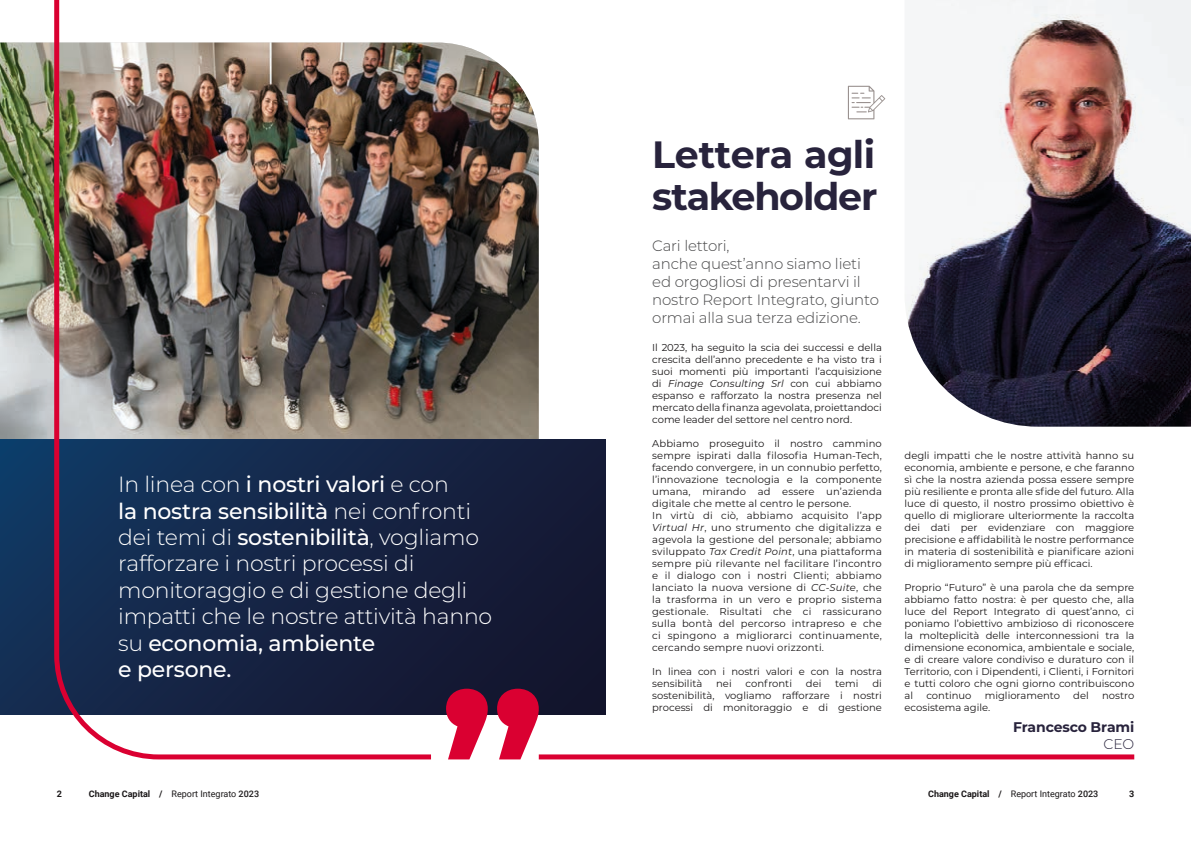
<style>
.page{position:relative;width:1191px;height:842px;background:#fff}
.page>*{position:absolute;margin:0;border:0;box-sizing:border-box;transform-origin:0 0}
.t1{font:700 38px/42px "Montserrat";letter-spacing:-.02em;color:#28233c}
.t2{font:300 22px/26.4px "Montserrat";letter-spacing:-.01em;color:#fff}
.t3{font:300 15px/18px "Montserrat";letter-spacing:-.01em;color:#474748}
.t4{font:700 14px "Montserrat";letter-spacing:-.01em;color:#28233c}
.t5{font:300 14px "Montserrat";color:#28233c}
.t6{font:10px/12px "Montserrat";letter-spacing:.01em;color:#1b1819;text-align:justify}
.t7{font:9px "Roboto";color:#1b1819}
.t8{font:700 9px "Roboto";color:#1b1819}
.s1{font-weight:500}
.s2{font-style:italic}
.s3{font-weight:700}
</style>
<div class="page">
<img style="left:905px;top:0;width:286px;height:427px">
<img style="left:0;top:43px;width:539px;height:396px">
<svg style="left:0;top:439px;width:605px;height:275px;background:#13203f"></svg>
<img style="left:52px;top:0;width:384px;height:760px">
<div style="left:539px;top:754px;width:595px;height:5px;background:#da0031"></div>
<svg style="left:446px;top:689px;width:93px;height:70px"></svg>
<svg style="left:848px;top:86px;width:37px;height:33px"></svg>
<p class="t2" style="left:118px;top:470px;width:375px">In linea con <span class="s1">i nostri valori</span> e con<br><span class="s1">la nostra sensibilità</span> nei confronti dei temi di <span class="s1">sostenibilità</span>, vogliamo rafforzare i nostri processi di monitoraggio e di gestione degli impatti che le nostre attività hanno su <span class="s1">economia, ambiente<br>e persone.</span></p>
<h1 class="t1" style="left:652px;top:132px;width:227px">Lettera agli stakeholder</h1>
<h3 class="t3" style="left:652px;top:237px;width:228px">Cari lettori,<br>anche quest’anno siamo lieti ed orgogliosi di presentarvi il nostro Report Integrato, giunto ormai alla sua terza edizione.</h3>
<p class="t6" style="left:652px;top:341px;width:231px">Il 2023, ha seguito la scia dei successi e della crescita dell’anno precedente e ha visto tra i suoi momenti più importanti l’acquisizione di <span class="s2">Finage Consulting Srl</span> con cui abbiamo espanso e rafforzato la nostra presenza nel mercato della finanza agevolata, proiettandoci come leader del settore nel centro nord.</p>
<p class="t6" style="left:652px;top:437px;width:231px;text-align:left">Abbiamo proseguito il nostro cammino sempre ispirati dalla filosofia Human-Tech, facendo convergere, in un connubio perfetto, l’innovazione tecnologia e la componente umana, mirando ad essere un’azienda digitale che mette al centro le persone.<br>In virtù di ciò, abbiamo acquisito l’app <span class="s2">Virtual Hr</span>, uno strumento che digitalizza e agevola la gestione del personale; abbiamo sviluppato <span class="s2">Tax Credit Point</span>, una piattaforma sempre più rilevante nel facilitare l’incontro e il dialogo con i nostri Clienti; abbiamo lanciato la nuova versione di <span class="s2">CC-Suite</span>, che la trasforma in un vero e proprio sistema gestionale. Risultati che ci rassicurano sulla bontà del percorso intrapreso e che ci spingono a migliorarci continuamente, cercando sempre nuovi orizzonti.</p>
<p class="t6" style="left:652px;top:665px;width:231px">In linea con i nostri valori e con la nostra sensibilità</p>
<p class="t6" style="left:716px;top:677px;width:17px">nei</p>
<p class="t6" style="left:745px;top:677px;width:48px">confronti</p>
<p class="t6" style="left:806px;top:677px;width:17px">dei</p>
<p class="t6" style="left:835px;top:677px;width:25px">temi</p>
<p class="t6" style="left:652px;top:677px;width:231px;text-indent:220px">di sostenibilità, vogliamo rafforzare i nostri processi di monitoraggio e di gestione</p>
<p class="t6" style="left:904px;top:449px;width:231px">degli impatti che le nostre attività hanno su economia, ambiente e persone, e che faranno sì che la nostra azienda possa essere sempre più resiliente e pronta alle sfide del futuro. Alla luce di questo, il nostro prossimo obiettivo è quello di migliorare ulteriormente la raccolta dei dati per evidenziare con maggiore precisione e affidabilità le nostre performance in materia di sostenibilità e pianificare azioni di miglioramento sempre più efficaci.</p>
<p class="t6" style="left:904px;top:581px;width:231px">Proprio “Futuro” è una parola che da sempre abbiamo fatto nostra: è per questo che, alla luce del Report Integrato di quest’anno, ci poniamo l’obiettivo ambizioso di riconoscere la molteplicità delle interconnessioni tra la dimensione economica, ambientale e sociale, e di creare valore condiviso e duraturo con il Territorio, con i Dipendenti, i Clienti, i Fornitori e tutti coloro che ogni giorno contribuiscono al</p>
<p class="t6" style="left:926px;top:689px;width:47px">continuo</p>
<p class="t6" style="left:984px;top:689px;width:77px">miglioramento</p>
<p class="t6" style="left:1073px;top:689px;width:17px">del</p>
<p class="t6" style="left:1102px;top:689px;width:34px">nostro</p>
<p class="t6" style="left:904px;top:701px;width:87px">ecosistema agile.</p>
<h3 class="t4" style="left:1013px;top:717px;width:123px">Francesco Brami</h3>
<h3 class="t5" style="left:1103px;top:734px;width:32px">CEO</h3>
<p class="t8" style="left:57px;top:788px;width:7px">2</p>
<p class="t7" style="left:89px;top:788px;width:172px"><span class="s3">Change Capital /</span> Report Integrato <span class="s1">2023</span></p>
<p class="t7" style="left:928px;top:788px;width:172px"><span class="s3">Change Capital /</span> Report Integrato <span class="s1">2023</span></p>
<p class="t8" style="left:1129px;top:788px;width:7px">3</p>
</div>
